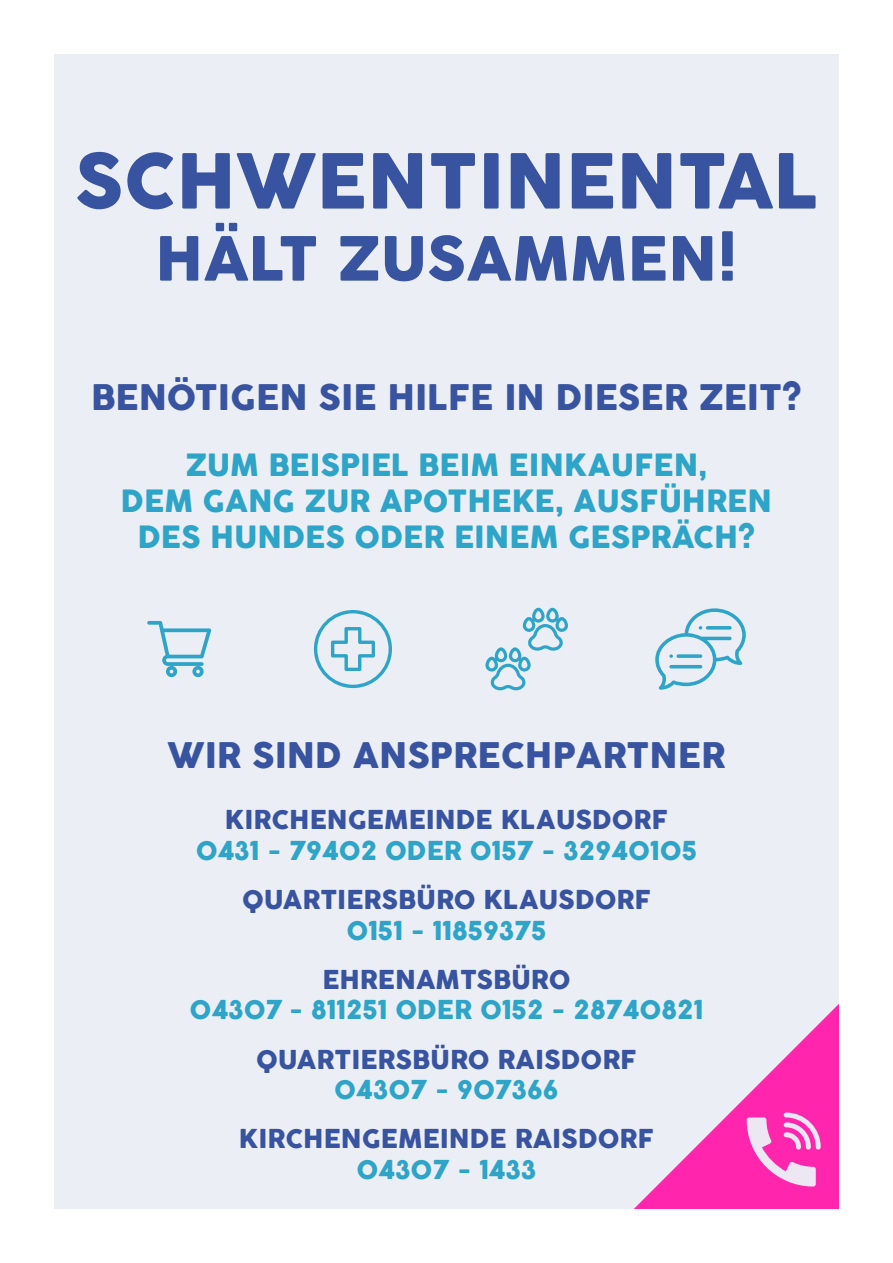
<style>
.page{position:relative;width:893px;height:1263px;background:#fff}
.page>*{position:absolute;margin:0;border:0;box-sizing:border-box;transform-origin:0 0}
.t1{font:74.7px "COCOGOOSE";color:#3853a0}
.t2{font:60px "COCOGOOSE";color:#3853a0}
.t3{font:34.5px "COCOGOOSE";color:#3853a0}
.t4{font:30px/36px "COCOGOOSE";color:#2ea4c8;text-align:center}
.t5{font:25.5px "COCOGOOSE";color:#3853a0}
.t6{font:25.5px "COCOGOOSE";color:#2ea4c8}
</style>
<div class="page">
<div style="left:54px;top:54px;width:785px;height:1155px;background:#ebeef5"></div>
<svg style="left:655px;top:608px;width:91px;height:82px"></svg>
<svg style="left:676px;top:654px;width:26px;height:4px"></svg>
<hr style="left:669px;top:665px;width:33px;height:3px;background:#2ea4c8;border-radius:2px">
<svg style="left:706px;top:626px;width:26px;height:4px"></svg>
<svg style="left:314px;top:610px;width:78px;height:78px"></svg>
<svg style="left:485px;top:607px;width:83px;height:84px"></svg>
<svg style="left:147px;top:621px;width:64px;height:56px"></svg>
<svg style="left:634px;top:1004px;width:205px;height:205px"></svg>
<h1 class="t1" style="left:75px;top:125px;width:745px">SCHWENTINENTAL</h1>
<h2 class="t2" style="left:155px;top:214px;width:584px">HÄLT ZUSAMMEN!</h2>
<h3 class="t3" style="left:91px;top:371px;width:712px">BENÖTIGEN SIE HILFE IN DIESER ZEIT?</h3>
<p class="t4" style="left:121px;top:448px;width:652px">ZUM BEISPIEL BEIM EINKAUFEN,<br>DEM GANG ZUR APOTHEKE, AUSFÜHREN<br>DES HUNDES ODER EINEM GESPRÄCH?</p>
<h3 class="t3" style="left:168px;top:729px;width:559px">WIR SIND ANSPRECHPARTNER</h3>
<p class="t5" style="left:225px;top:801px;width:445px">KIRCHENGEMEINDE KLAUSDORF</p>
<p class="t6" style="left:196px;top:831px;width:503px">0431 - 79402 ODER 0157 - 32940105</p>
<p class="t5" style="left:242px;top:880px;width:410px">QUARTIERSBÜRO KLAUSDORF</p>
<p class="t6" style="left:346px;top:911px;width:202px">0151 - 11859375</p>
<p class="t5" style="left:322px;top:960px;width:250px">EHRENAMTSBÜRO</p>
<p class="t6" style="left:190px;top:991px;width:515px">04307 - 811251 ODER 0152 - 28740821</p>
<p class="t5" style="left:256px;top:1040px;width:382px">QUARTIERSBÜRO RAISDORF</p>
<p class="t6" style="left:334px;top:1071px;width:226px">04307 - 907366</p>
<p class="t5" style="left:239px;top:1120px;width:417px">KIRCHENGEMEINDE RAISDORF</p>
<p class="t6" style="left:357px;top:1150px;width:181px">04307 - 1433</p>
</div>
